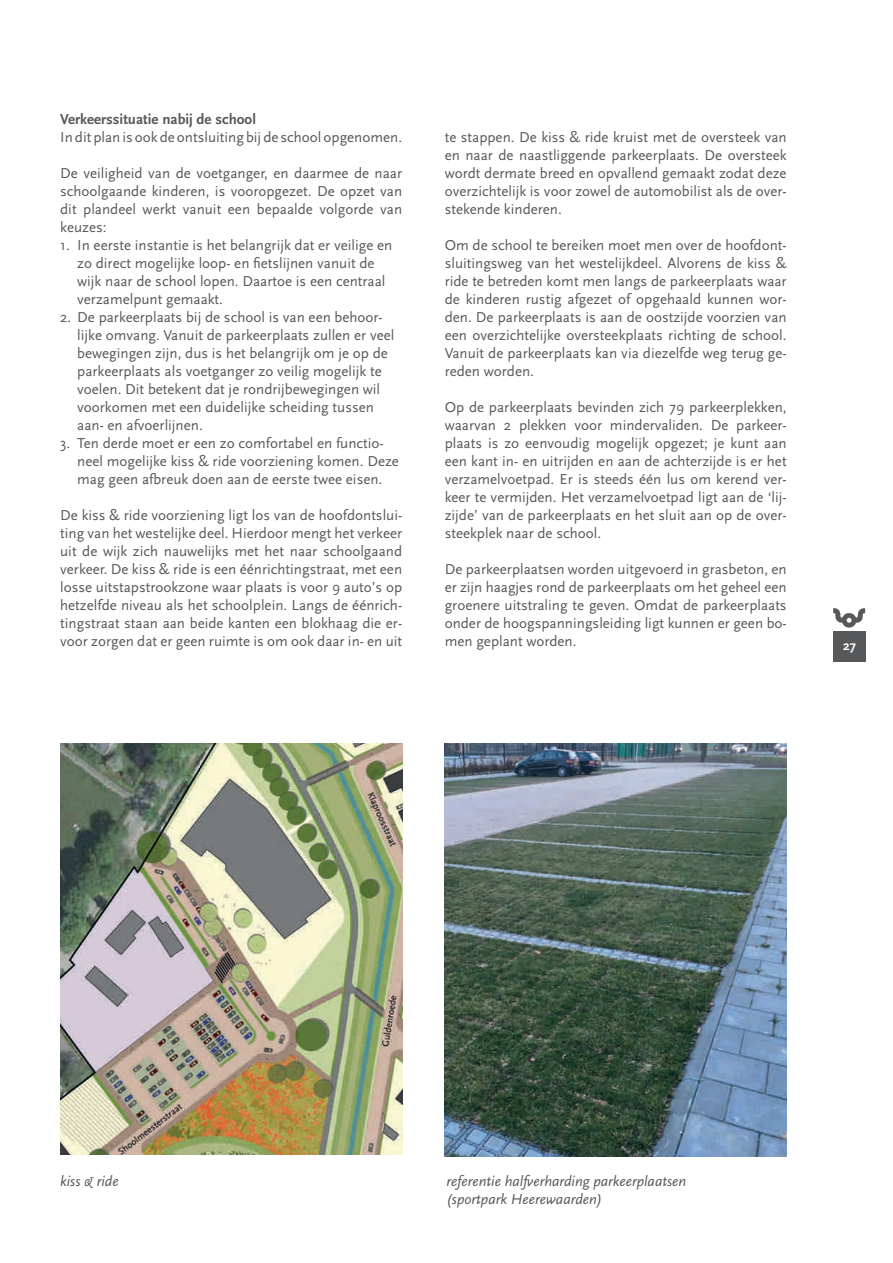
<style>
.page{position:relative;width:893px;height:1263px;background:#fff}
.page>*{position:absolute;margin:0;border:0;box-sizing:border-box;transform-origin:0 0}
.t1{font:15px/18px "Scala Sans OT";color:#57585a;text-align:justify}
.t2{font:italic 15px/18px "Scala Sans OT";color:#57585a}
.t3{font:700 15px "Scala Sans OT";color:#57585a}
.t4{font:700 13.5px "Scala Sans OT";color:#fff}
</style>
<div class="page">
<div style="left:833px;top:631px;width:33px;height:31px;background:#57585a"></div>
<svg style="left:833px;top:608px;width:32px;height:20px"></svg>
<img style="left:60px;top:744px;width:342px;height:411px">
<img style="left:445px;top:744px;width:342px;height:413px">
<p class="t3" style="left:60px;top:110px;width:197px">Verkeerssituatie nabij de school</p>
<p class="t1" style="left:60px;top:128px;width:343px">In dit plan is ook de ontsluiting bij de school opgenomen.</p>
<p class="t1" style="left:60px;top:164px;width:343px">De veiligheid van de voetganger, en daarmee de naar schoolgaande kinderen, is vooropgezet. De opzet van dit plandeel werkt vanuit een bepaalde volgorde van keuzes:</p>
<p class="t1" style="left:77px;top:236px;width:317px;text-align:left;text-indent:-17px">1. In eerste instantie is het belangrijk dat er veilige en zo direct mogelijke loop- en fietslijnen vanuit de wijk naar de school lopen. Daartoe is een centraal verzamelpunt gemaakt.</p>
<p class="t1" style="left:77px;top:308px;width:319px;text-align:left;text-indent:-17px">2. De parkeerplaats bij de school is van een behoor&shy;lijke omvang. Vanuit de parkeerplaats zullen er veel bewegingen zijn, dus is het belangrijk om je op de parkeerplaats als voetganger zo veilig mogelijk te voelen. Dit betekent dat je rondrijbewegingen wil voorkomen met een duidelijke scheiding tussen aan- en afvoerlijnen.</p>
<p class="t1" style="left:77px;top:434px;width:323px;text-align:left;text-indent:-17px">3. Ten derde moet er een zo comfortabel en functio&shy;neel mogelijke kiss &amp; ride voorziening komen. Deze mag geen afbreuk doen aan de eerste twee eisen.</p>
<p class="t1" style="left:60px;top:506px;width:343px">De kiss &amp; ride voorziening ligt los van de hoofdontslui&shy;ting van het westelijke deel. Hierdoor mengt het verkeer uit de wijk zich nauwelijks met het naar schoolgaand verkeer. De kiss &amp; ride is een éénrichtingstraat, met een losse uitstapstrookzone waar plaats is voor 9 auto’s op hetzelfde niveau als het schoolplein. Langs de éénrich&shy;tingstraat staan aan beide kanten een blokhaag die er&shy;voor zorgen dat er geen ruimte is om ook daar in- en uit</p>
<p class="t1" style="left:445px;top:128px;width:343px">te stappen. De kiss &amp; ride kruist met de oversteek van en naar de naastliggende parkeerplaats. De oversteek wordt dermate breed en opvallend gemaakt zodat deze overzichtelijk is voor zowel de automobilist als de over&shy;stekende kinderen.</p>
<p class="t1" style="left:445px;top:236px;width:343px">Om de school te bereiken moet men over de hoofdont&shy;sluitingsweg van het westelijkdeel. Alvorens de kiss &amp; ride te betreden komt men langs de parkeerplaats waar de kinderen rustig afgezet of opgehaald kunnen wor&shy;den. De parkeerplaats is aan de oostzijde voorzien van een overzichtelijke oversteekplaats richting de school.<br>Vanuit de parkeerplaats kan via diezelfde weg terug ge&shy;reden worden.</p>
<p class="t1" style="left:445px;top:398px;width:343px">Op de parkeerplaats bevinden zich 79 parkeerplekken, waarvan 2 plekken voor mindervaliden. De parkeer&shy;plaats is zo eenvoudig mogelijk opgezet; je kunt aan een kant in- en uitrijden en aan de achterzijde is er het verzamelvoetpad. Er is steeds één lus om kerend ver&shy;keer te vermijden. Het verzamelvoetpad ligt aan de ‘lij&shy;zijde’ van de parkeerplaats en het sluit aan op de over&shy;steekplek naar de school.</p>
<p class="t1" style="left:445px;top:560px;width:343px">De parkeerplaatsen worden uitgevoerd in grasbeton, en er zijn haagjes rond de parkeerplaats om het geheel een groenere uitstraling te geven. Omdat de parkeerplaats onder de hoogspanningsleiding ligt kunnen er geen bo&shy;men geplant worden.</p>
<p class="t4" style="left:843px;top:637px;width:14px">27</p>
<p class="t2" style="left:60px;top:1172px;width:60px">kiss &amp; ride</p>
<p class="t2" style="left:446px;top:1172px;width:241px">referentie halfverharding parkeerplaatsen (sportpark Heerewaarden)</p>
</div>
